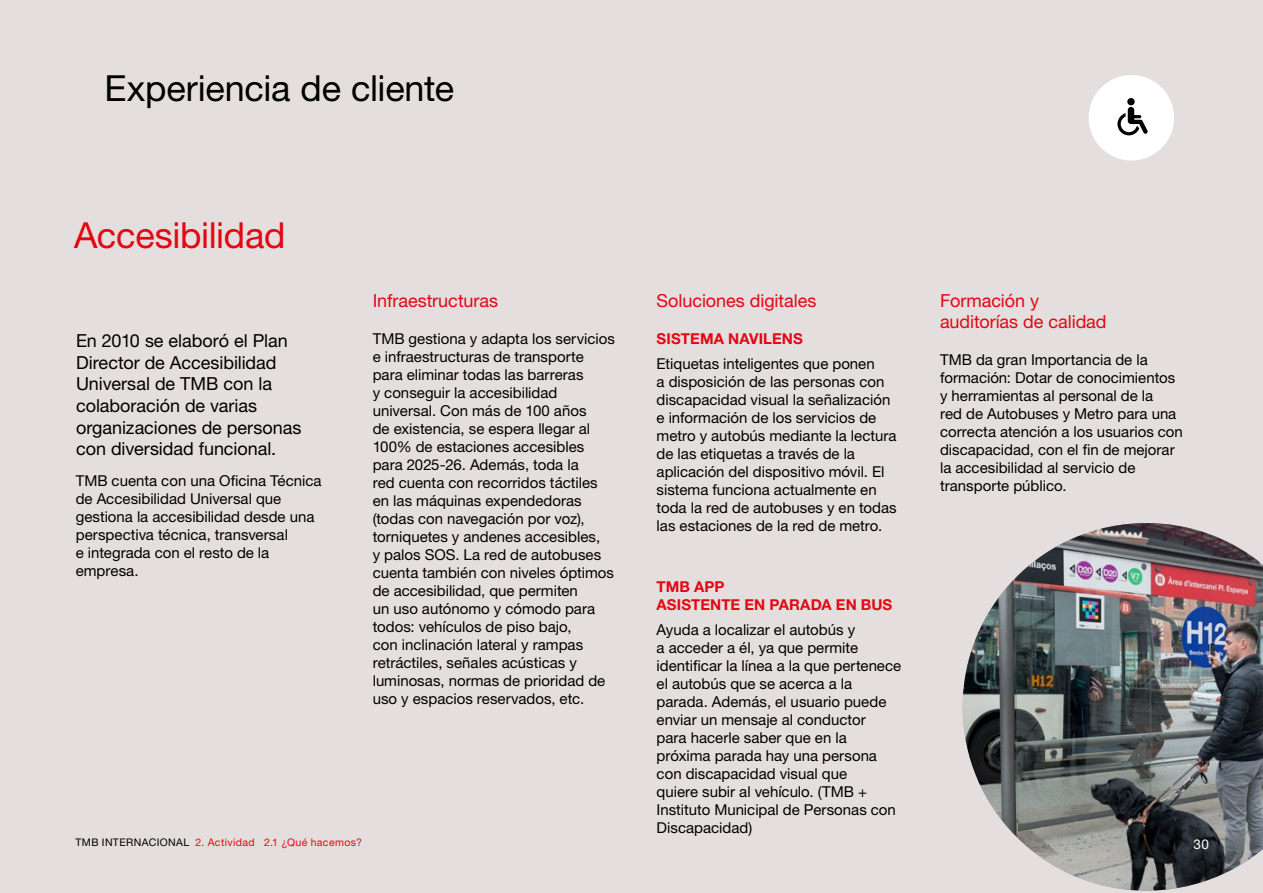
<style>
.page{position:relative;width:1263px;height:893px;background:#e4dfde}
.page>*{position:absolute;margin:0;border:0;box-sizing:border-box;transform-origin:0 0}
.t1{font:36px "Helvetica Neue LT Pro";letter-spacing:-.005em;color:#000}
.t2{font:36px "Helvetica Neue LT Pro";letter-spacing:-.005em;color:#e30613}
.t3{font:18px/21.6px "Helvetica Neue LT Pro";letter-spacing:-.005em;color:#000}
.t4{font:18px/21.6px "Helvetica Neue LT Pro";letter-spacing:-.005em;color:#e30613}
.t5{font:15px/18px "Helvetica Neue LT Pro";color:#000}
.t6{font:700 15px/18px "Helvetica Neue LT Pro";letter-spacing:.01em;color:#e30613}
.t7{font:10.5px "Helvetica Neue LT Pro";letter-spacing:.035em;color:#e30613}
.t8{font:10.5px "Helvetica Neue LT Pro";letter-spacing:.04em;color:#000}
.s1{font-size:13.5px;color:#fff}
</style>
<div class="page">
<img style="left:963px;top:523px;width:300px;height:368px">
<div style="left:1088px;top:75px;width:86px;height:86px;background:#fff;border-radius:50%"></div>
<div style="left:1127px;top:98px;width:8px;height:7px;background:#000;border-radius:50%"></div>
<svg style="left:1117px;top:107px;width:31px;height:28px"></svg>
<h1 class="t1" style="left:104px;top:66px;width:351px">Experiencia de cliente</h1>
<h1 class="t2" style="left:74px;top:214px;width:213px">Accesibilidad</h1>
<p class="t3" style="left:76px;top:330px;width:227px">En 2010 se elaboró el Plan<br>Director de Accesibilidad<br>Universal de TMB con la colaboración de varias organizaciones de personas con diversidad funcional.</p>
<p class="t5" style="left:76px;top:471px;width:247px">TMB cuenta con una Oficina Técnica de Accesibilidad Universal que gestiona la accesibilidad desde una perspectiva técnica, transversal<br>e integrada con el resto de la empresa.</p>
<p class="t4" style="left:373px;top:289px;width:127px">Infraestructuras</p>
<p class="t5" style="left:373px;top:329px;width:244px">TMB gestiona y adapta los servicios e infraestructuras de transporte para eliminar todas las barreras<br>y conseguir la accesibilidad universal. Con más de 100 años<br>de existencia, se espera llegar al<br>100% de estaciones accesibles para 2025-26. Además, toda la<br>red cuenta con recorridos táctiles en las máquinas expendedoras (todas con navegación por voz), torniquetes y andenes accesibles,<br>y palos SOS. La red de autobuses cuenta también con niveles óptimos de accesibilidad, que permiten<br>un uso autónomo y cómodo para todos: vehículos de piso bajo,<br>con inclinación lateral y rampas retráctiles, señales acústicas y luminosas, normas de prioridad de uso y espacios reservados, etc.</p>
<p class="t4" style="left:657px;top:289px;width:161px">Soluciones digitales</p>
<p class="t6" style="left:657px;top:329px;width:148px">SISTEMA NAVILENS</p>
<p class="t5" style="left:657px;top:355px;width:242px">Etiquetas inteligentes que ponen<br>a disposición de las personas con discapacidad visual la señalización e información de los servicios de metro y autobús mediante la lectura de las etiquetas a través de la aplicación del dispositivo móvil. El sistema funciona actualmente en toda la red de autobuses y en todas las estaciones de la red de metro.</p>
<p class="t6" style="left:657px;top:577px;width:237px">TMB APP<br>ASISTENTE EN PARADA EN BUS</p>
<p class="t5" style="left:657px;top:621px;width:246px">Ayuda a localizar el autobús y<br>a acceder a él, ya que permite identificar la línea a la que pertenece el autobús que se acerca a la parada. Además, el usuario puede enviar un mensaje al conductor<br>para hacerle saber que en la próxima parada hay una persona con discapacidad visual que<br>quiere subir al vehículo. (TMB +<br>Instituto Municipal de Personas con<br>Discapacidad)</p>
<p class="t4" style="left:940px;top:289px;width:168px">Formación y auditorías de calidad</p>
<p class="t5" style="left:940px;top:351px;width:244px">TMB da gran Importancia de la formación: Dotar de conocimientos y herramientas al personal de la<br>red de Autobuses y Metro para una correcta atención a los usuarios con discapacidad, con el fin de mejorar la accesibilidad al servicio de transporte público.</p>
<p class="t7" style="left:196px;top:836px;width:168px">2. Actividad 2.1 ¿Qué hacemos?</p>
<p class="t8" style="left:75px;top:836px;width:115px">TMB INTERNACIONAL</p>
<p class="t8" style="left:1177px;top:836px;width:34px">30 <span class="s1">30</span></p>
</div>
